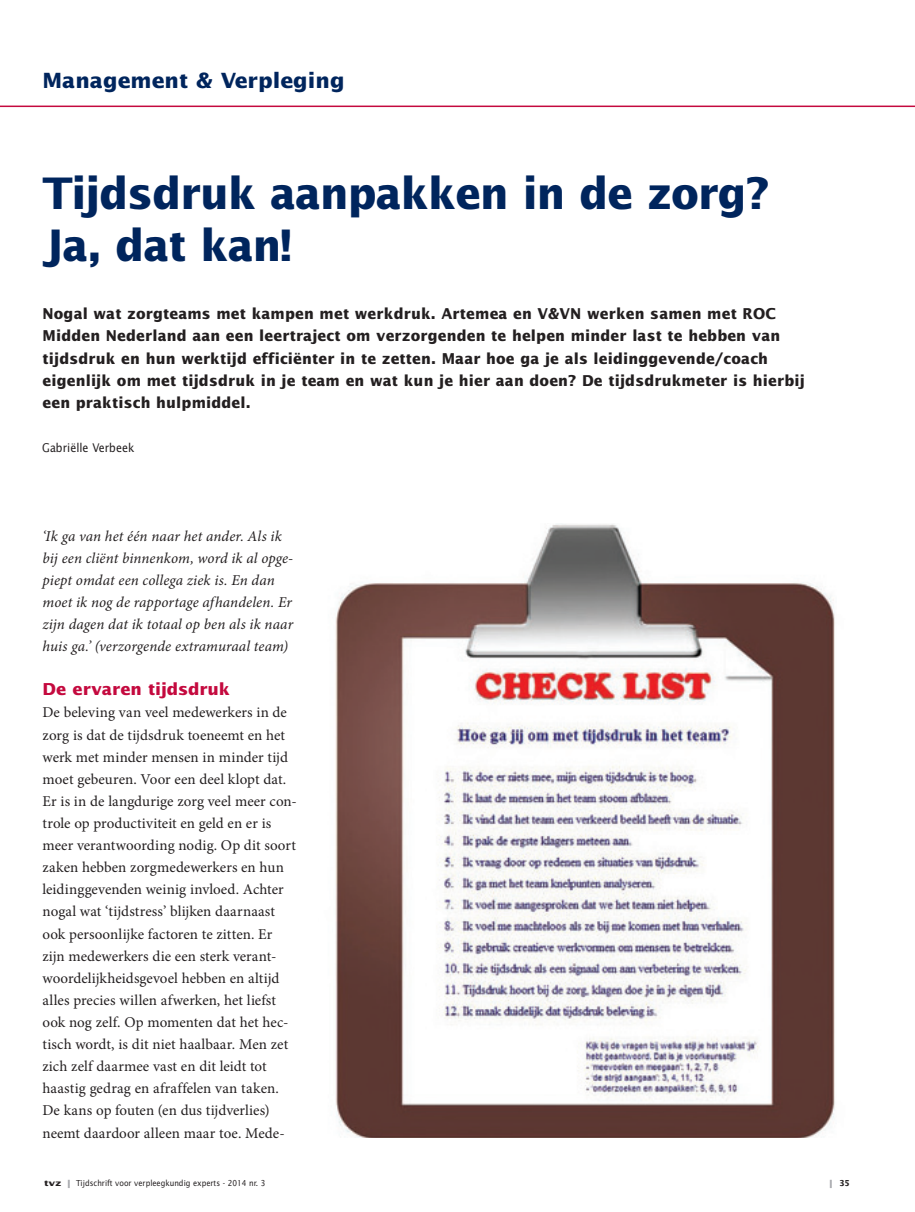
<style>
.page{position:relative;width:915px;height:1212px;background:#fff}
.page>*{position:absolute;margin:0;border:0;box-sizing:border-box;transform-origin:0 0}
._1__title{font:700 43.5px/52.2px "Lucida Sans Std";letter-spacing:-.02em;color:#00255d;scale:.95 1}
._0__chapeau{font:700 21px "Lucida Sans Std";color:#00255d}
._4__bridge-head{font:700 16.5px "Lucida Sans Std";letter-spacing:-.01em;color:#c4093e}
._4__body{font:15px/22px "Minion Pro";color:#231f20}
._3__intro{font:700 15px/22px "Lucida Sans Std";letter-spacing:.01em;color:#231f20;scale:.95 1}
._4__body-2{font:italic 15px/22px "Minion Pro";letter-spacing:.005em;color:#231f20}
._4__signature{font:12px "Lucida Sans Std";color:#231f20;scale:.9 1}
.t1{font:8.25px "Lucida Sans Std";color:#231f20;scale:.9 1}
.t2{font:700 8.25px "Lucida Sans Std";color:#231f20;scale:.9 1}
.s1{font-weight:700}
.s2{font-weight:700;color:#a8a9ad}
.s3{color:#a8a9ad}
</style>
<div class="page">
<hr style="left:0;top:106px;width:914px;height:1px;background:#c4093e">
<img style="left:335px;top:523px;width:500px;height:614px">
<p class="_0__chapeau" style="left:43px;top:69px;width:303px">Management &amp; Verpleging</p>
<p class="_1__title" style="left:43px;top:168px;width:766px">Tijdsdruk aanpakken in de zorg?<br>Ja, dat kan!</p>
<p class="_3__intro" style="left:43px;top:303px;width:803px">Nogal wat zorgteams met kampen met werkdruk. Artemea en V&amp;VN werken samen met ROC Midden Nederland aan een leertraject om verzorgenden te helpen minder last te hebben van tijdsdruk en hun werktijd efficiënter in te zetten. Maar hoe ga je als leidinggevende/coach eigenlijk om met tijdsdruk in je team en wat kun je hier aan doen? De tijdsdrukmeter is hierbij een praktisch hulpmiddel.</p>
<p class="_4__signature" style="left:42px;top:441px;width:104px">Gabriëlle Verbeek</p>
<p class="_4__body-2" style="left:43px;top:525px;width:252px">‘Ik ga van het één naar het ander. Als ik bij een cliënt binnenkom, word ik al opge&shy;piept omdat een collega ziek is. En dan moet ik nog de rapportage afhandelen. Er zijn dagen dat ik totaal op ben als ik naar huis ga.’ (verzorgende extramuraal team)</p>
<p class="_4__bridge-head" style="left:43px;top:680px;width:189px">De ervaren tijdsdruk</p>
<p class="_4__body" style="left:43px;top:702px;width:256px">De beleving van veel medewerkers in de zorg is dat de tijdsdruk toeneemt en het werk met minder mensen in minder tijd moet gebeuren. Voor een deel klopt dat.<br>Er is in de langdurige zorg veel meer con&shy;trole op productiviteit en geld en er is meer verantwoording nodig. Op dit soort zaken hebben zorgmedewerkers en hun leidinggevenden weinig invloed. Achter nogal wat ‘tijdstress’ blijken daarnaast ook persoonlijke factoren te zitten. Er zijn medewerkers die een sterk verant&shy;woordelijkheidsgevoel hebben en altijd alles precies willen afwerken, het liefst ook nog zelf. Op momenten dat het hec&shy;tisch wordt, is dit niet haalbaar. Men zet zich zelf daarmee vast en dit leidt tot haastig gedrag en afraffelen van taken.<br>De kans op fouten (en dus tijdverlies) neemt daardoor alleen maar toe. Mede-</p>
<p class="t1" style="left:44px;top:1178px;width:247px"><span class="s1">tvz</span> <span class="s2">|</span> Tijdschrift voor verpleegkundig experts - 2014 nr. 3</p>
<p class="t2" style="left:828px;top:1178px;width:25px"><span class="s3">|</span> 35</p>
</div>
